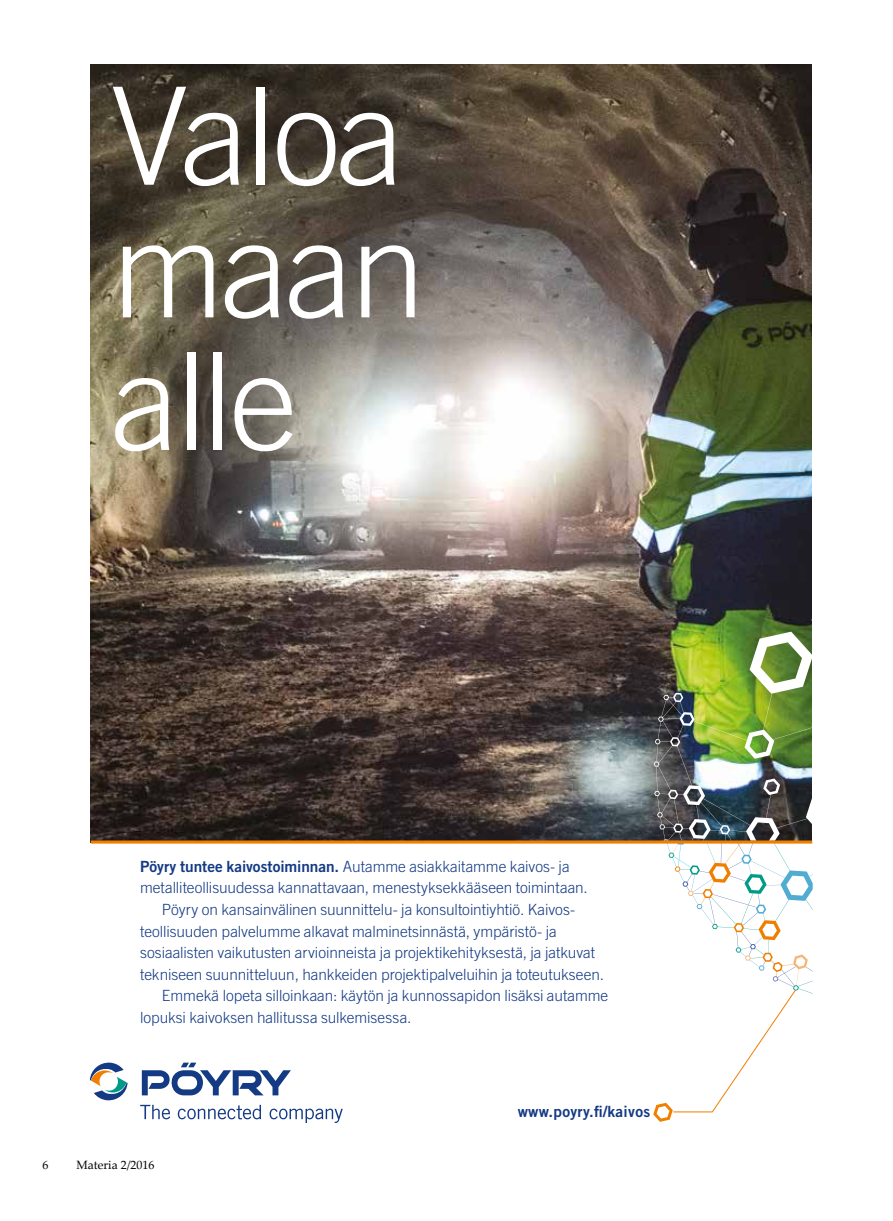
<style>
.page{position:relative;width:893px;height:1221px;background:#fff}
.page>*{position:absolute;margin:0;border:0;box-sizing:border-box;transform-origin:0 0}
.t1{font:300 135.6px/132.6px "Trade Gothic LT Std";letter-spacing:-.025em;color:#fff}
.t2{font:300 15.45px "Trade Gothic LT Std";letter-spacing:-.005em;color:#143a84}
.t3{font:15.45px "Trade Gothic LT Std Bd 2";letter-spacing:.02em;color:#143a84}
.t4{font:12px "Palatino Linotype";color:#000}
.s1{font-family:"Trade Gothic LT Std Bd 2";font-weight:400}
</style>
<div class="page">
<img style="left:91px;top:65px;width:721px;height:775px">
<img style="left:653px;top:631px;width:160px;height:490px">
<hr style="left:91px;top:840px;width:721px;height:3px;background:#f07f00">
<svg style="left:90px;top:1062px;width:38px;height:38px"></svg>
<svg style="left:142px;top:1062px;width:149px;height:33px"></svg>
<svg style="left:140px;top:1104px;width:30px;height:15px"></svg>
<svg style="left:178px;top:1104px;width:83px;height:15px"></svg>
<svg style="left:270px;top:1108px;width:73px;height:14px"></svg>
<h1 class="t1" style="left:112px;top:68px;width:315px">Valoa maan alle</h1>
<p class="t2" style="left:140px;top:857px;width:431px"><span class="s1">Pöyry tuntee kaivostoiminnan.</span> Autamme asiakkaitamme kaivos- ja</p>
<p class="t2" style="left:140px;top:878px;width:449px">metalliteollisuudessa kannattavaan, menestyksekkääseen toimintaan.</p>
<p class="t2" style="left:162px;top:900px;width:415px">Pöyry on kansainvälinen suunnittelu- ja konsultointiyhtiö. Kaivos-</p>
<p class="t2" style="left:140px;top:921px;width:418px">teollisuuden palvelumme alkavat malminetsinnästä, ympäristö- ja</p>
<p class="t2" style="left:140px;top:943px;width:457px">sosiaalisten vaikutusten arvioinneista ja projektikehityksestä, ja jatkuvat</p>
<p class="t2" style="left:140px;top:965px;width:465px">tekniseen suunnitteluun, hankkeiden projektipalveluihin ja toteutukseen.</p>
<p class="t2" style="left:162px;top:986px;width:448px">Emmekä lopeta silloinkaan: käytön ja kunnossapidon lisäksi autamme</p>
<p class="t2" style="left:140px;top:1008px;width:273px">lopuksi kaivoksen hallitussa sulkemisessa.</p>
<p class="t4" style="left:43px;top:1155px;width:7px">6</p>
<p class="t4" style="left:77px;top:1155px;width:80px">Materia 2/2016</p>
<p class="t3" style="left:518px;top:1101px;width:134px">www.poyry.fi/kaivos</p>
</div>
